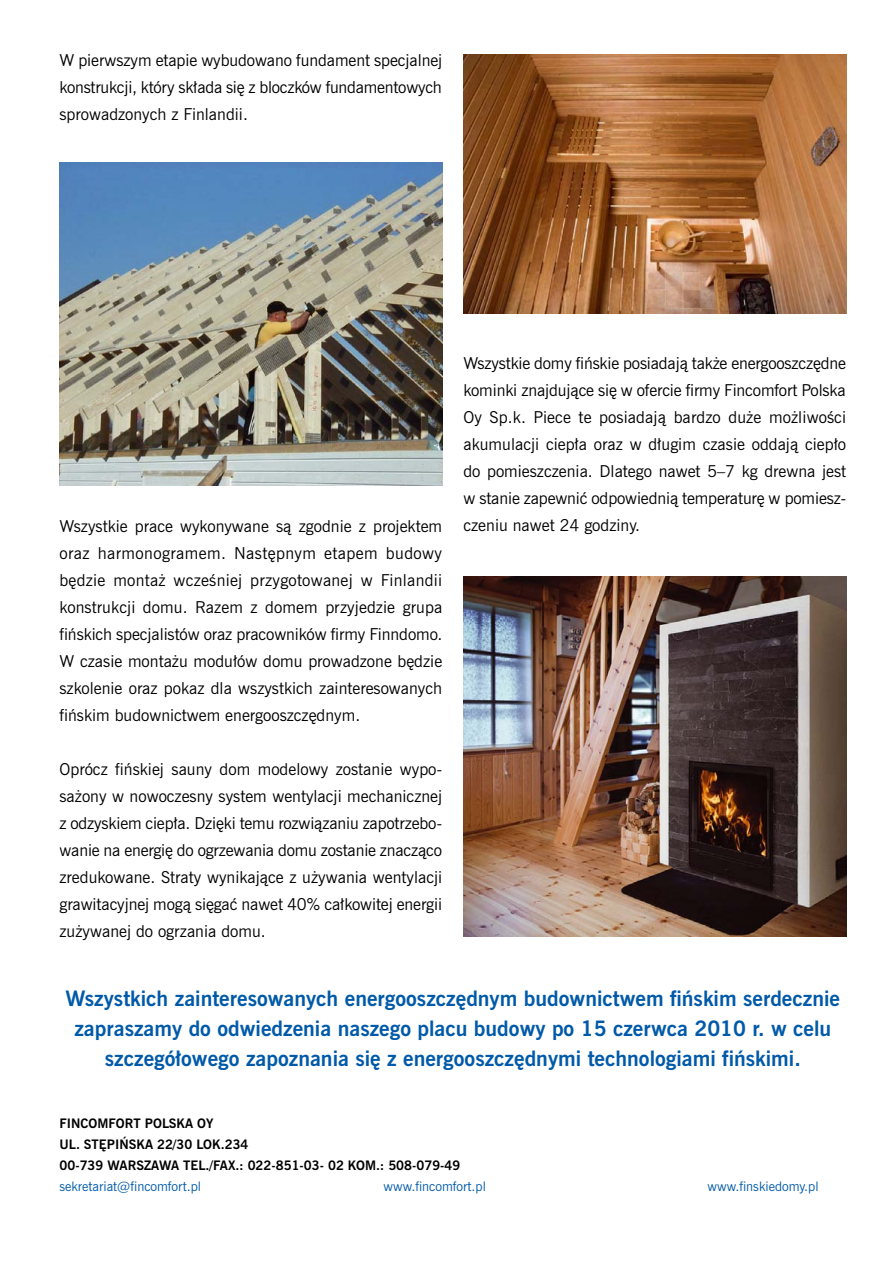
<style>
.page{position:relative;width:893px;height:1263px;background:#fff}
.page>*{position:absolute;margin:0;border:0;box-sizing:border-box;transform-origin:0 0}
.podpis{font:700 19.5px/30px "News Goth PL";color:#005aa9;text-align:center}
.podpis-2{font:15px/27px "News Goth PL";color:#000;text-align:justify}
.podpis-3{font:700 12px "News Goth PL";color:#000}
.podpis-4{font:12px "News Goth PL";color:#005aa9}
</style>
<div class="page">
<img style="left:463px;top:576px;width:383px;height:360px">
<img style="left:60px;top:162px;width:382px;height:323px">
<img style="left:463px;top:54px;width:383px;height:259px">
<p class="podpis-2" style="left:60px;top:47px;width:384px">W pierwszym etapie wybudowano fundament specjalnej konstrukcji, który składa się z bloczków fundamentowych sprowadzonych z Finlandii.</p>
<p class="podpis-2" style="left:60px;top:512px;width:384px">Wszystkie prace wykonywane są zgodnie z projektem oraz harmonogramem. Następnym etapem budowy będzie montaż wcześniej przygotowanej w Finlandii konstrukcji domu. Razem z domem przyjedzie grupa fińskich specjalistów oraz pracowników firmy Finndomo.<br>W czasie montażu modułów domu prowadzone będzie szkolenie oraz pokaz dla wszystkich zainteresowanych fińskim budownictwem energooszczędnym.</p>
<p class="podpis-2" style="left:60px;top:755px;width:384px">Oprócz fińskiej sauny dom modelowy zostanie wypo&shy;sażony w nowoczesny system wentylacji mechanicznej z odzyskiem ciepła. Dzięki temu rozwiązaniu zapotrzebo&shy;wanie na energię do ogrzewania domu zostanie znacząco zredukowane. Straty wynikające z używania wentylacji grawitacyjnej mogą sięgać nawet 40% całkowitej energii zużywanej do ogrzania domu.</p>
<p class="podpis-2" style="left:463px;top:349px;width:384px">Wszystkie domy fińskie posiadają także energooszczędne kominki znajdujące się w ofercie firmy Fincomfort Polska Oy Sp.k. Piece te posiadają bardzo duże możliwości akumulacji ciepła oraz w długim czasie oddają ciepło do pomieszczenia. Dlatego nawet 5–7 kg drewna jest w stanie zapewnić odpowiednią temperaturę w pomiesz&shy;czeniu nawet 24 godziny.</p>
<p class="podpis" style="left:66px;top:983px;width:776px">Wszystkich zainteresowanych energooszczędnym budownictwem fińskim serdecznie zapraszamy do odwiedzenia naszego placu budowy po 15 czerwca 2010 r. w celu szczegółowego zapoznania się z energooszczędnymi technologiami fińskimi.</p>
<p class="podpis-3" style="left:60px;top:1116px;width:155px">FINCOMFORT POLSKA OY</p>
<p class="podpis-3" style="left:60px;top:1137px;width:191px">UL. STĘPIŃSKA 22/30 LOK.234</p>
<p class="podpis-3" style="left:60px;top:1158px;width:402px">00-739 WARSZAWA TEL./FAX.: 022-851-03- 02 KOM.: 508-079-49</p>
<p class="podpis-4" style="left:60px;top:1179px;width:143px">sekretariat@fincomfort.pl</p>
<p class="podpis-4" style="left:384px;top:1179px;width:104px">www.fincomfort.pl</p>
<p class="podpis-4" style="left:708px;top:1179px;width:112px">www.finskiedomy.pl</p>
</div>
